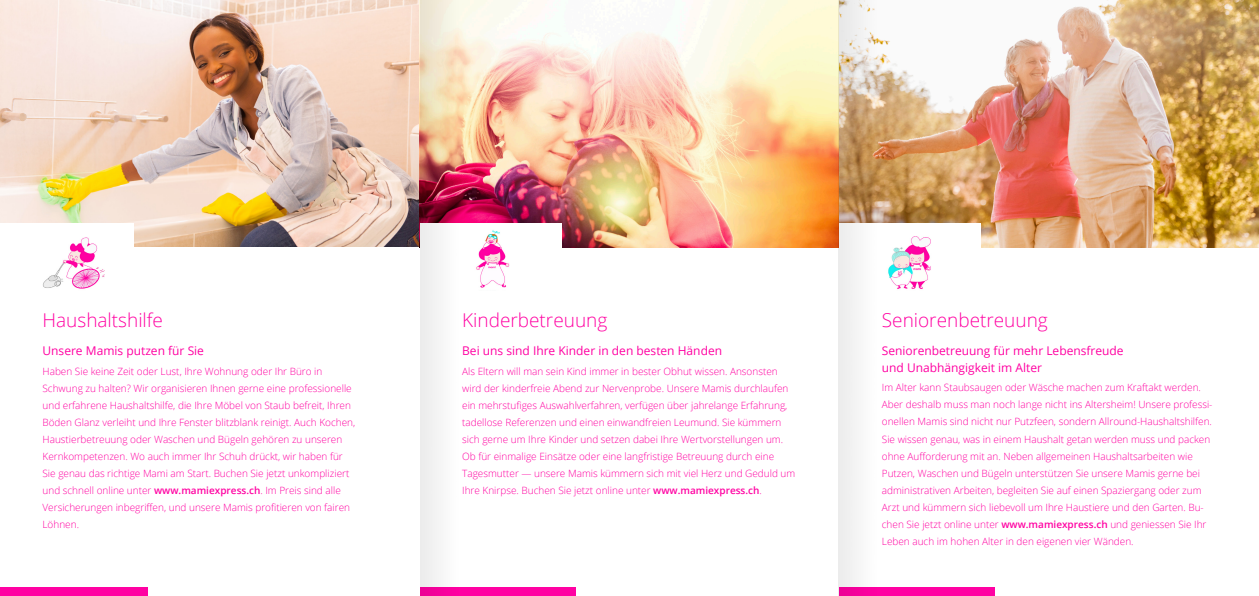
<style>
.page{position:relative;width:1259px;height:596px;background:#fff}
.page>*{position:absolute;margin:0;border:0;box-sizing:border-box;transform-origin:0 0}
.t1{font:300 19px "Open Sans";color:#ff01a2}
.t2{font:12px "Open Sans";color:#ff01a2}
.t3{font:300 10px/17px "Open Sans";color:#ff01a2}
.s1{font-weight:600}
</style>
<div class="page">
<img style="left:0;top:0;width:1259px;height:247px">
<div style="left:0;top:587px;width:147px;height:8px;background:#ff01a2"></div>
<div style="left:0;top:223px;width:133px;height:51px;background:#fff"></div>
<img style="left:43px;top:237px;width:61px;height:52px">
<img style="left:838px;top:0;width:210px;height:595px">
<img style="left:420px;top:0;width:210px;height:595px">
<p class="t1" style="left:43px;top:306px;width:122px">Haushaltshilfe</p>
<p class="t2" style="left:43px;top:342px;width:163px">Unsere Mamis putzen für Sie</p>
<p class="t3" style="left:43px;top:362px;width:314px">Haben Sie keine Zeit oder Lust, Ihre Wohnung oder Ihr Büro in Schwung zu halten? Wir organisieren Ihnen gerne eine professionelle und erfahrene Haushaltshilfe, die Ihre Möbel von Staub befreit, Ihren Böden Glanz verleiht und Ihre Fenster blitzblank reinigt. Auch Kochen, Haustierbetreuung oder Waschen und Bügeln gehören zu unseren Kernkompetenzen. Wo auch immer Ihr Schuh drückt, wir haben für Sie genau das richtige Mami am Start. Buchen Sie jetzt unkompliziert und schnell online unter <span class="s1">www.mamiexpress.ch</span>. Im Preis sind alle Versicherungen inbegriffen, und unsere Mamis profitieren von fairen Löhnen.</p>
<p class="t1" style="left:462px;top:306px;width:147px">Kinderbetreuung</p>
<p class="t2" style="left:462px;top:342px;width:261px">Bei uns sind Ihre Kinder in den besten Händen</p>
<p class="t3" style="left:462px;top:362px;width:335px">Als Eltern will man sein Kind immer in bester Obhut wissen. Ansonsten wird der kinderfreie Abend zur Nervenprobe. Unsere Mamis durchlaufen ein mehrstufiges Auswahlverfahren, verfügen über jahrelange Erfahrung, tadellose Referenzen und einen einwandfreien Leumund. Sie kümmern sich gerne um Ihre Kinder und setzen dabei Ihre Wertvorstellungen um.<br>Ob für einmalige Einsätze oder eine langfristige Betreuung durch eine Tagesmutter — unsere Mamis kümmern sich mit viel Herz und Geduld um Ihre Knirpse. Buchen Sie jetzt online unter <span class="s1">www.mamiexpress.ch</span>.</p>
<p class="t1" style="left:882px;top:306px;width:167px">Seniorenbetreuung</p>
<p class="t2" style="left:882px;top:342px;width:243px">Seniorenbetreuung für mehr Lebensfreude</p>
<p class="t2" style="left:882px;top:359px;width:162px">und Unabhängigkeit im Alter</p>
<p class="t3" style="left:882px;top:379px;width:332px">Im Alter kann Staubsaugen oder Wäsche machen zum Kraftakt werden.<br>Aber deshalb muss man noch lange nicht ins Altersheim! Unsere professi&shy;onellen Mamis sind nicht nur Putzfeen, sondern Allround-Haushaltshilfen.<br>Sie wissen genau, was in einem Haushalt getan werden muss und packen ohne Aufforderung mit an. Neben allgemeinen Haushaltsarbeiten wie Putzen, Waschen und Bügeln unterstützen Sie unsere Mamis gerne bei administrativen Arbeiten, begleiten Sie auf einen Spaziergang oder zum Arzt und kümmern sich liebevoll um Ihre Haustiere und den Garten. Bu&shy;chen Sie jetzt online unter <span class="s1">www.mamiexpress.ch</span> und geniessen Sie Ihr Leben auch im hohen Alter in den eigenen vier Wänden.</p>
</div>
